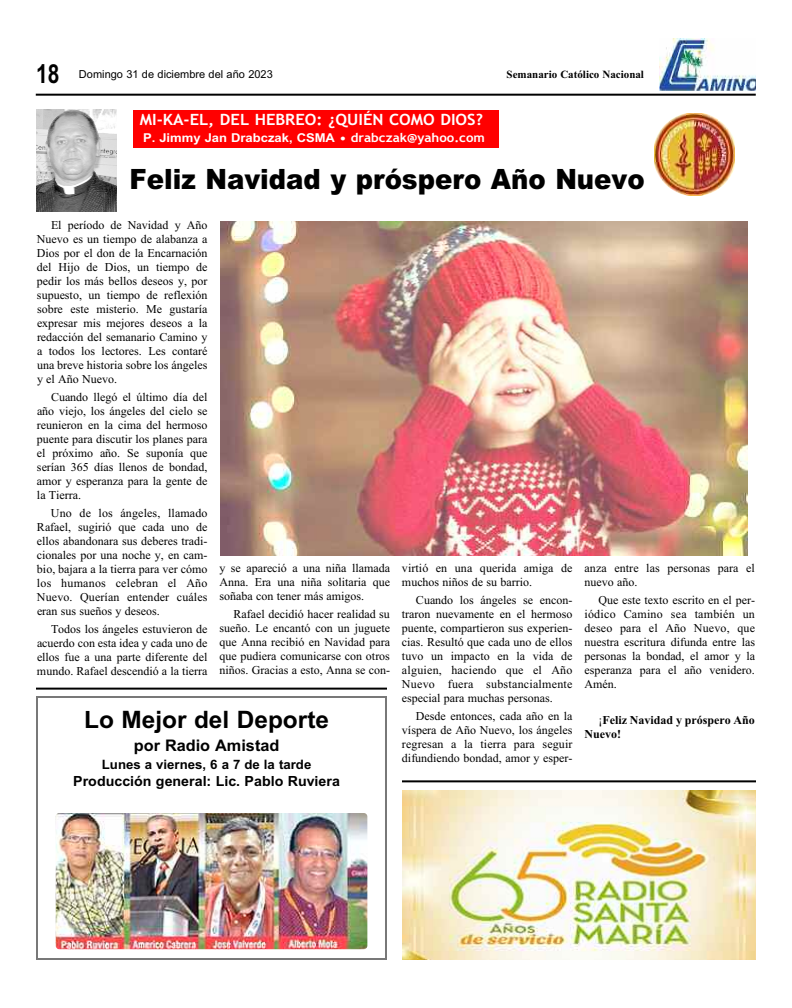
<style>
.page{position:relative;width:792px;height:1008px;background:#fff}
.page>*{position:absolute;margin:0;border:0;box-sizing:border-box;transform-origin:0 0}
.t1{font:900 28px "Arial";color:#000;scale:.93 1}
.t2{font:700 26.2px "Arial";color:#000;scale:.8 1}
.t3{font:24px "Arial Bold MT OTF";color:#000}
.t4{font:16px "Arial Bold MT OTF";color:#000}
.t5{font:700 15.6px "Trebuchet MS";color:#fff;scale:1.07 1}
.t6{font:14px "Arial Bold MT OTF";color:#000}
.t7{font:13px "Arial Bold MT OTF";color:#000}
.t8{font:700 12.2px "Arial";color:#fff;scale:1.07 1}
.t9{font:12px/14px "Times New Roman";color:#000;text-align:justify}
.t10{font:700 12px/14px "Times New Roman";color:#000}
.t11{font:11px "Arial";color:#000}
.t12{font:700 11px "Times New Roman";color:#000}
.s1{font-family:"Trebuchet MS";font-size:12.4px}
.s2{font-weight:400}
</style>
<div class="page">
<hr style="left:36px;top:94px;width:720px;height:2px;background:#000">
<img style="left:659px;top:39px;width:97px;height:52px">
<div style="left:133px;top:110px;width:366px;height:38px;background:#f00"></div>
<img style="left:36px;top:109px;width:81px;height:102px">
<img style="left:654px;top:114px;width:81px;height:81px">
<hr style="left:402px;top:780px;width:354px;height:2px;background:#000">
<hr style="left:36px;top:688px;width:351px;height:2px;background:#000">
<img style="left:56px;top:813px;width:311px;height:136px;border-radius:4px">
<div style="left:36px;top:696px;width:351px;height:264px;border:2px solid #787878"></div>
<img style="left:402px;top:791px;width:354px;height:169px">
<img style="left:221px;top:221px;width:527px;height:334px">
<h2 class="t2" style="left:36px;top:58px;width:31px">18</h2>
<p class="t11" style="left:79px;top:68px;width:195px">Domingo 31 de diciembre del año 2023</p>
<p class="t12" style="left:507px;top:67px;width:139px">Semanario Católico Nacional</p>
<p class="t5" style="left:140px;top:110px;width:322px">MI-KA-EL, DEL HEBREO: ¿QUIÉN COMO DIOS?</p>
<p class="t8" style="left:143px;top:131px;width:321px">P. Jimmy Jan Drabczak, CSMA <span class="s1">• drabczak@yahoo.com</span></p>
<h1 class="t1" style="left:129px;top:163px;width:556px">Feliz Navidad y próspero Año Nuevo</h1>
<p class="t9" style="left:37px;top:218px;width:172px;text-indent:14px">El período de Navidad y Año Nuevo es un tiempo de alabanza a Dios por el don de la Encarnación del Hijo de Dios, un tiempo de pedir los más bellos deseos y, por supuesto, un tiempo de reflexión sobre este misterio. Me gustaría expresar mis mejores deseos a la redacción del semanario Camino y a todos los lectores. Les contaré una breve historia sobre los ángeles y el Año Nuevo.</p>
<p class="t9" style="left:37px;top:390px;width:172px;text-indent:14px">Cuando llegó el último día del año viejo, los ángeles del cielo se reunieron en la cima del hermoso puente para discutir los planes para el próximo año. Se suponía que serían 365 días llenos de bondad, amor y esperanza para la gente de la Tierra.</p>
<p class="t9" style="left:37px;top:506px;width:172px;text-indent:14px">Uno de los ángeles, llamado Rafael, sugirió que cada uno de ellos abandonara sus deberes tradi&shy;cionales por una noche y, en cam&shy;bio, bajara a la tierra para ver cómo los humanos celebran el Año Nuevo. Querían entender cuáles eran sus sueños y deseos.</p>
<p class="t9" style="left:37px;top:622px;width:172px;text-indent:14px">Todos los ángeles estuvieron de acuerdo con esta idea y cada uno de ellos fue a una parte diferente del mundo. Rafael descendió a la tierra</p>
<p class="t9" style="left:219px;top:561px;width:172px">y se apareció a una niña llamada Anna. Era una niña solitaria que soñaba con tener más amigos.</p>
<p class="t9" style="left:219px;top:607px;width:172px;text-indent:14px">Rafael decidió hacer realidad su sueño. Le encantó con un juguete que Anna recibió en Navidad para que pudiera comunicarse con otros niños. Gracias a esto, Anna se con-</p>
<h3 class="t3" style="left:84px;top:706px;width:246px">Lo Mejor del Deporte</h3>
<h3 class="t4" style="left:134px;top:736px;width:147px">por Radio Amistad</h3>
<p class="t7" style="left:102px;top:757px;width:211px">Lunes a viernes, 6 a 7 de la tarde</p>
<p class="t6" style="left:73px;top:773px;width:268px">Producción general: Lic. Pablo Ruviera</p>
<p class="t9" style="left:402px;top:561px;width:172px">virtió en una querida amiga de muchos niños de su barrio.</p>
<p class="t9" style="left:402px;top:593px;width:172px;text-indent:14px">Cuando los ángeles se encon&shy;traron nuevamente en el hermoso puente, compartieron sus experien&shy;cias. Resultó que cada uno de ellos tuvo un impacto en la vida de alguien, haciendo que el Año Nuevo fuera substancialmente especial para muchas personas.</p>
<p class="t9" style="left:402px;top:709px;width:172px;text-indent:14px">Desde entonces, cada año en la víspera de Año Nuevo, los ángeles regresan a la tierra para seguir difundiendo bondad, amor y esper-</p>
<p class="t9" style="left:584px;top:561px;width:172px">anza entre las personas para el nuevo año.</p>
<p class="t9" style="left:584px;top:593px;width:172px;text-indent:14px">Que este texto escrito en el per&shy;iódico Camino sea también un deseo para el Año Nuevo, que nuestra escritura difunda entre las personas la bondad, el amor y la esperanza para el año venidero.<br>Amén.</p>
<p class="t10" style="left:584px;top:713px;width:172px;text-indent:14px"><span class="s2">¡</span>Feliz Navidad y próspero Año<br>Nuevo!</p>
</div>
